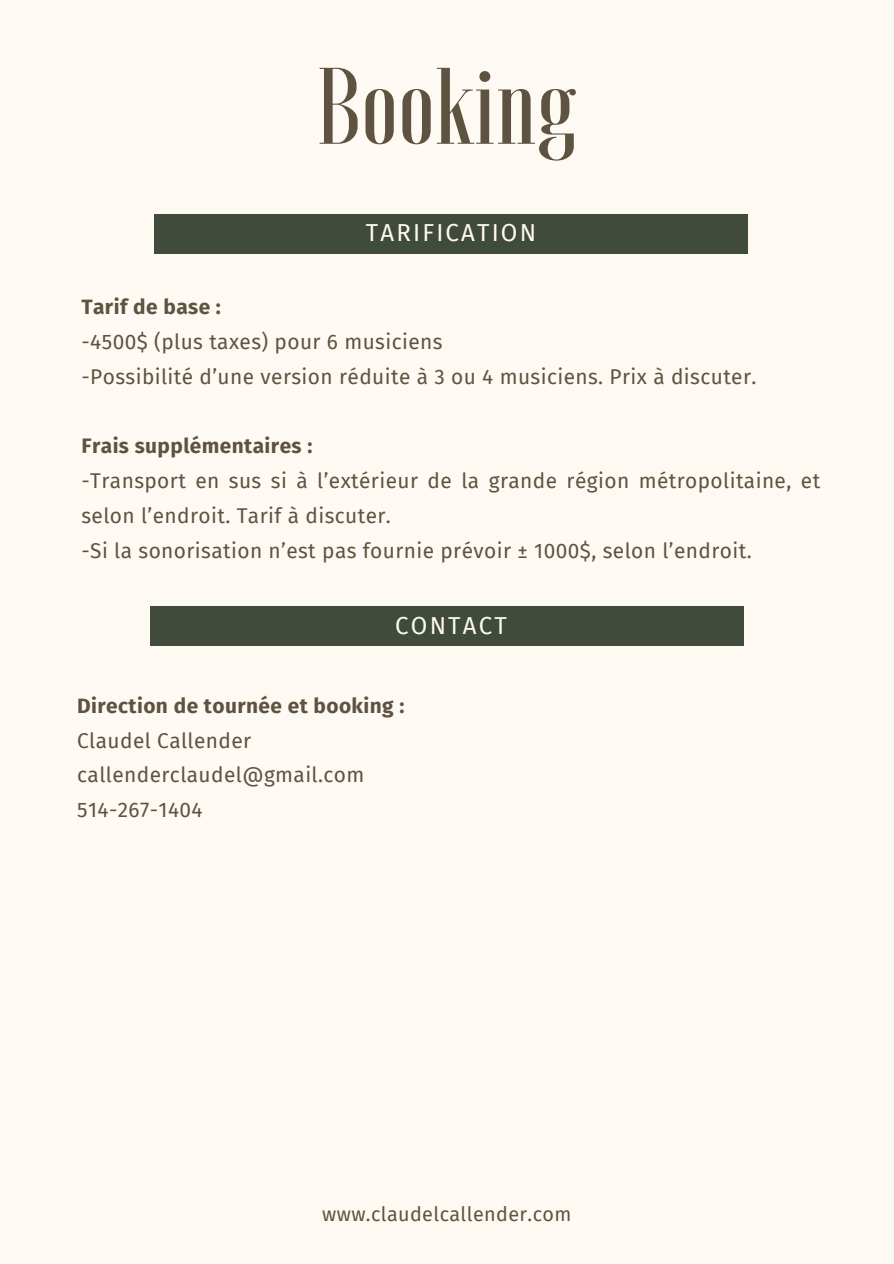
<style>
.page{position:relative;width:894px;height:1264px;background:#fff}
.page>*{position:absolute;margin:0;border:0;box-sizing:border-box;transform-origin:0 0}
.t1{font:500 108.45px "Voga";color:#5d5340}
.t2{font:24px "Fira Sans";letter-spacing:.09em;color:#fff9f3}
.t3{font:20.85px/34.8px "Fira Sans";letter-spacing:.02em;color:#5d5340}
.t4{font:700 20.85px "Fira Sans";letter-spacing:.02em;color:#5d5340}
.t5{font:19.8px "Fira Sans";letter-spacing:.02em;color:#5d5340}
</style>
<div class="page">
<div style="left:0;top:0;width:893px;height:1263px;background:#fff9f3"></div>
<div style="left:154px;top:214px;width:593px;height:40px;background:#414b3b"></div>
<div style="left:150px;top:606px;width:593px;height:39px;background:#414b3b"></div>
<h1 class="t1" style="left:316px;top:52px;width:262px">Booking</h1>
<p class="t2" style="left:366px;top:219px;width:172px">TARIFICATION</p>
<p class="t4" style="left:81px;top:294px;width:141px">Tarif de base :</p>
<p class="t3" style="left:81px;top:324px;width:676px">-4500$ (plus taxes) pour 6 musiciens<br>-Possibilité d’une version réduite à 3 ou 4 musiciens. Prix à discuter.</p>
<p class="t4" style="left:81px;top:434px;width:232px">Frais supplémentaires :</p>
<p class="t3" style="left:81px;top:464px;width:740px">-Transport en sus si à l’extérieur de la grande région métropolitaine, et selon l’endroit. Tarif à discuter.<br>-Si la sonorisation n’est pas fournie prévoir ± 1000$, selon l’endroit.</p>
<p class="t2" style="left:395px;top:611px;width:113px">CONTACT</p>
<p class="t4" style="left:77px;top:693px;width:329px">Direction de tournée et booking :</p>
<p class="t3" style="left:77px;top:723px;width:288px">Claudel Callender callenderclaudel@gmail.com<br>514-267-1404</p>
<p class="t5" style="left:322px;top:1202px;width:250px">www.claudelcallender.com</p>
</div>
